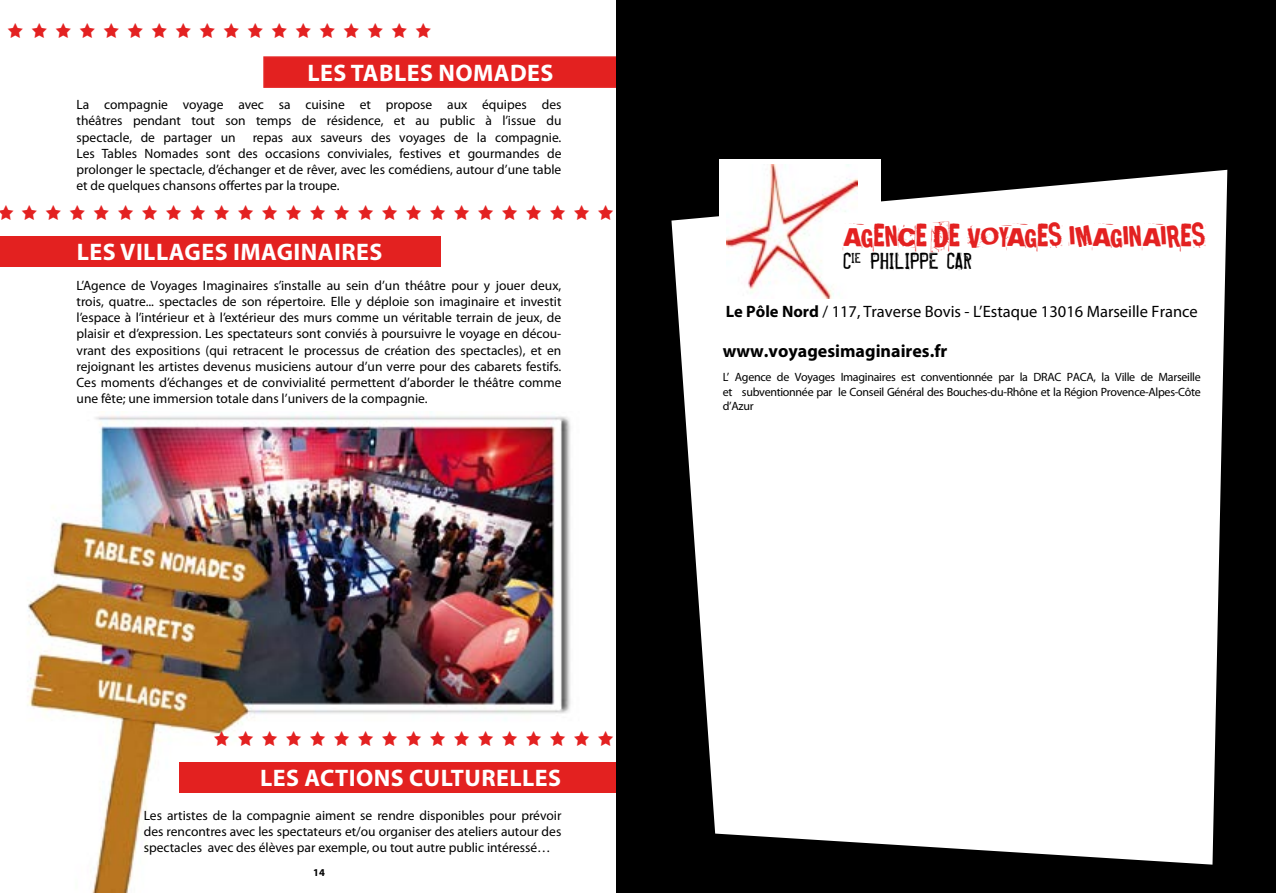
<style>
.page{position:relative;width:1276px;height:893px;background:#fff}
.page>*{position:absolute;margin:0;border:0;box-sizing:border-box;transform-origin:0 0}
.t1{font:36px "Broken 15";color:#e32121}
.t2{font:700 24px "Myriad Pro";letter-spacing:.02em;color:#fff}
.t3{font:24px "Misproject";color:#000}
.t4{font:700 18px "Myriad Pro";color:#000}
.t5{font:16.5px "Myriad Pro";color:#000}
.t6{font:15px "Star Things";color:#e32121}
.t7{font:13.5px/16.2px "Myriad Pro";color:#000;text-align:justify}
.t8{font:12px/14.4px "Myriad Pro";letter-spacing:-.025em;color:#000;text-align:justify}
.t9{font:700 10.5px "Myriad Pro";color:#000}
.s1{font-weight:700}
</style>
<div class="page">
<img style="left:27px;top:411px;width:590px;height:482px">
<div style="left:263px;top:56px;width:375px;height:32px;background:#e32120;border:2px solid #e42524"></div>
<div style="left:0;top:236px;width:440px;height:30px;background:#e32120"></div>
<div style="left:180px;top:763px;width:455px;height:30px;background:#e32120"></div>
<div style="left:617px;top:0;width:659px;height:893px;background:#000"></div>
<svg style="left:671px;top:170px;width:556px;height:695px;fill:#fff"></svg>
<div style="left:719px;top:159px;width:162px;height:145px;background:#fff"></div>
<img style="left:727px;top:165px;width:130px;height:134px">
<p class="t6" style="left:7px;top:23px;width:426px">A A A A A A A A A A A A A A A A A A</p>
<h2 class="t2" style="left:307px;top:57px;width:247px">LES TABLES NOMADES</h2>
<p class="t7" style="left:77px;top:96px;width:486px">La compagnie voyage avec sa cuisine et propose aux équipes des théâtres pendant tout son temps de résidence, et au public à l’issue du spectacle, de partager un</p>
<p class="t7" style="left:77px;top:129px;width:486px;text-indent:176px">repas aux saveurs des voyages de la compagnie.<br>Les Tables Nomades sont des occasions conviviales, festives et gourmandes de prolonger le spectacle, d’échanger et de rêver, avec les comédiens, autour d’une table et de quelques chansons offertes par la troupe.</p>
<p class="t6" style="left:-3px;top:205px;width:642px">A A A A A A A A A A A A A A A A A A A A A A A A A A A</p>
<h2 class="t2" style="left:77px;top:236px;width:307px">LES VILLAGES IMAGINAIRES</h2>
<p class="t7" style="left:77px;top:277px;width:486px">L’Agence de Voyages Imaginaires s’installe au sein d’un théâtre pour y jouer deux, trois, quatre... spectacles de son répertoire. Elle y déploie son imaginaire et investit l’espace à l’intérieur et à l’extérieur des murs comme un véritable terrain de jeux, de plaisir et d’expression. Les spectateurs sont conviés à poursuivre le voyage en décou&shy;vrant des expositions (qui retracent le processus de création des spectacles), et en rejoignant les artistes devenus musiciens autour d’un verre pour des cabarets festifs.<br>Ces moments d’échanges et de convivialité permettent d’aborder le théâtre comme une fête; une immersion totale dans l’univers de la compagnie.</p>
<h1 class="t1" style="left:843px;top:217px;width:364px">AGENCE DE VOYAGES IMAGINAIRES</h1>
<h2 class="t3" style="left:843px;top:245px;width:130px">C<sup>IE</sup> PHILIPPE CAR</h2>
<p class="t5" style="left:726px;top:301px;width:473px"><span class="s1">Le Pôle Nord</span> / 117, Traverse Bovis - L’Estaque 13016 Marseille France</p>
<h3 class="t4" style="left:723px;top:340px;width:226px">www.voyagesimaginaires.fr</h3>
<p class="t8" style="left:723px;top:370px;width:479px">L’ Agence de Voyages Imaginaires est conventionnée par la DRAC PACA, la Ville de Marseille et subventionnée par le Conseil Général des Bouches-du-Rhône et la Région Provence-Alpes-Côte d’Azur</p>
<p class="t6" style="left:213px;top:731px;width:426px">A A A A A A A A A A A A A A A A A A</p>
<h2 class="t2" style="left:260px;top:762px;width:303px">LES ACTIONS CULTURELLES</h2>
<p class="t7" style="left:144px;top:807px;width:419px">Les artistes de la compagnie aiment se rendre disponibles pour prévoir des rencontres avec les spectateurs et/ou organiser des ateliers autour des spectacles avec des élèves par exemple, ou tout autre public intéressé…</p>
<p class="t9" style="left:313px;top:865px;width:13px">14</p>
</div>
